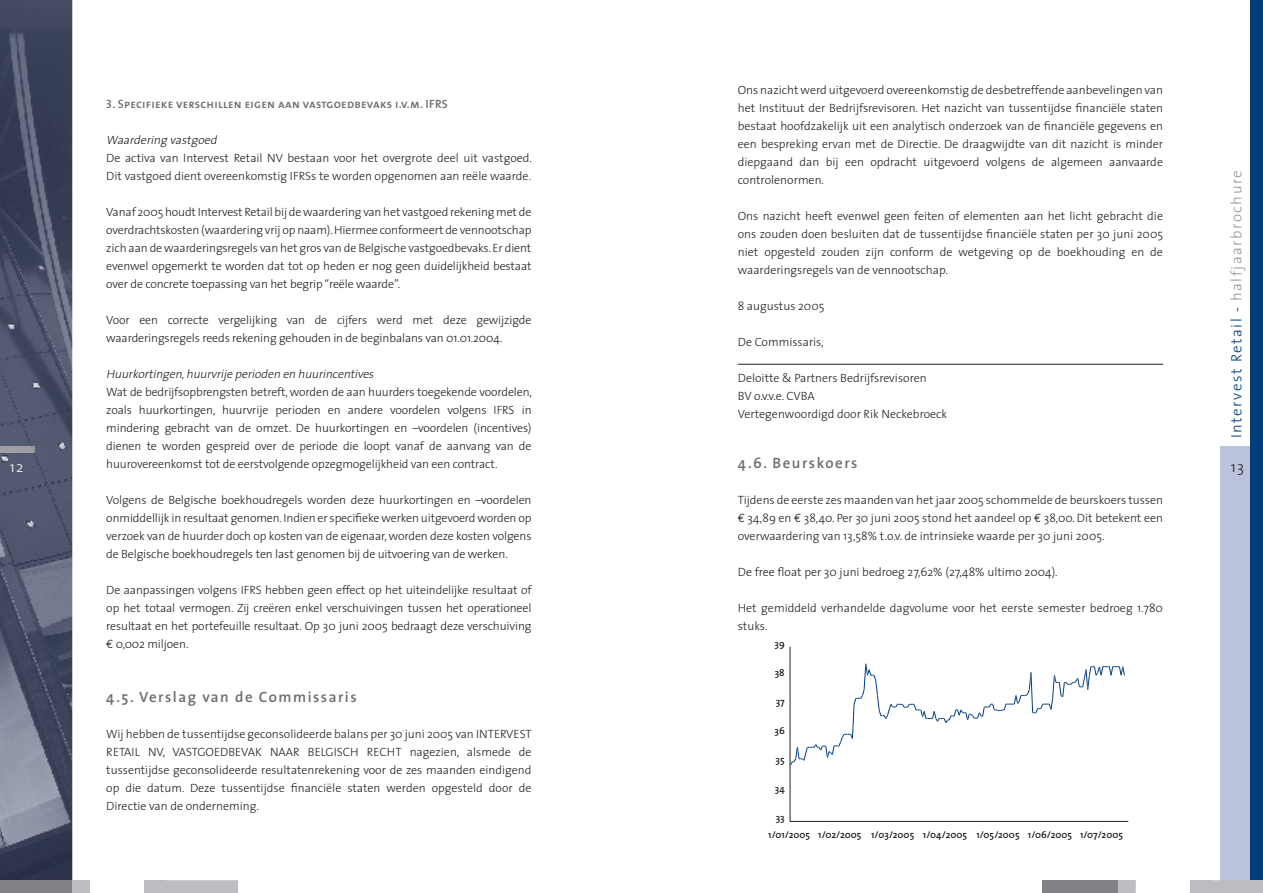
<style>
.page{position:relative;width:1263px;height:893px;background:#fff}
.page>*{position:absolute;margin:0;border:0;box-sizing:border-box;transform-origin:0 0}
.t1{font:600 15px "The Sans";letter-spacing:.1em;color:#6c6d70}
.t2{font:300 15px "The Sans";letter-spacing:.1em;color:#939598}
.t3{font:300 15px "The Sans";color:#fff}
.t4{font:300 15px "The Sans";color:#231f20}
.t5{font:300 12px/18px "The Sans";color:#231f20;text-align:justify}
.t6{font:italic 300 12px "The Sans";color:#231f20}
.t7{font:12px "The Sans Semi Bold Caps";letter-spacing:.02em;color:#6c6d70}
.t8{font:600 9.9px/17.1px "The Sans";color:#231f20}
.s1{font-family:"Euro Mono";font-weight:400}
.s2{color:#013d7d}
.s3{color:#231f20}
</style>
<div class="page">
<img style="left:0;top:0;width:72px;height:880px">
<div style="left:0;top:880px;width:89px;height:13px;background:#808285"></div>
<svg style="left:72px;top:880px;width:166px;height:13px"></svg>
<div style="left:145px;top:880px;width:21px;height:13px;background:#bcbdc0"></div>
<img style="left:0;top:446px;width:34px;height:7px">
<div style="left:1250px;top:0;width:13px;height:893px;background:#013d7d"></div>
<div style="left:1220px;top:446px;width:30px;height:434px;background:#bbc2db"></div>
<div style="left:1042px;top:880px;width:93px;height:13px;background:#808285"></div>
<svg style="left:1118px;top:880px;width:102px;height:13px"></svg>
<div style="left:1254px;top:880px;width:9px;height:13px;background:#bcbdc0"></div>
<div style="left:1220px;top:880px;width:30px;height:13px;background:#bcbdc0"></div>
<hr style="left:1250px;top:880px;width:4px;height:13px;background:#bcbdc0">
<div style="left:1191px;top:880px;width:21px;height:13px;background:#bcbdc0"></div>
<hr style="left:738px;top:364px;width:425px;height:1px;background:#231f20">
<hr style="left:790px;top:821px;width:338px;height:1px;background:#231f20">
<hr style="left:790px;top:647px;width:1px;height:174px;background:#231f20">
<svg style="left:789px;top:663px;width:336px;height:103px"></svg>
<p class="t5" style="left:738px;top:80px;width:427px">Ons nazicht werd uitgevoerd overeenkomstig de desbetreffende aanbevelingen van het Instituut der Bedrijfsrevisoren. Het nazicht van tussentijdse financiële staten bestaat hoofdzakelijk uit een analytisch onderzoek van de financiële gegevens en een bespreking ervan met de Directie. De draagwijdte van dit nazicht is minder diepgaand dan bij een opdracht uitgevoerd volgens de algemeen aanvaarde controlenormen.</p>
<p class="t5" style="left:738px;top:206px;width:427px">Ons nazicht heeft evenwel geen feiten of elementen aan het licht gebracht die ons zouden doen besluiten dat de tussentijdse financiële staten per 30 juni 2005 niet opgesteld zouden zijn conform de wetgeving op de boekhouding en de waarderingsregels van de vennootschap.</p>
<p class="t5" style="left:738px;top:296px;width:88px">8 augustus 2005</p>
<p class="t5" style="left:738px;top:332px;width:87px">De Commissaris,</p>
<p class="t5" style="left:738px;top:368px;width:211px;text-align:left">Deloitte &amp; Partners Bedrijfsrevisoren<br>BV o.v.v.e. CVBA<br>Vertegenwoordigd door Rik Neckebroeck</p>
<p class="t1" style="left:738px;top:450px;width:121px">4.6. Beurskoers</p>
<p class="t5" style="left:738px;top:491px;width:427px">Tijdens de eerste zes maanden van het jaar 2005 schommelde de beurskoers tussen <span class="s1">€</span> 34,89 en <span class="s1">€</span> 38,40. Per 30 juni 2005 stond het aandeel op <span class="s1">€</span> 38,00. Dit betekent een overwaardering van 13,58% t.o.v. de intrinsieke waarde per 30 juni 2005.</p>
<p class="t5" style="left:738px;top:563px;width:321px">De free float per 30 juni bedroeg 27,62% (27,48% ultimo 2004).</p>
<p class="t5" style="left:738px;top:599px;width:427px">Het gemiddeld verhandelde dagvolume voor het eerste semester bedroeg 1.780 stuks.</p>
<p class="t8" style="left:774px;top:634px;width:12px">39</p>
<p class="t8" style="left:775px;top:663px;width:11px">38</p>
<p class="t8" style="left:776px;top:692px;width:11px">37</p>
<p class="t8" style="left:774px;top:721px;width:12px">36</p>
<p class="t8" style="left:776px;top:750px;width:11px">35</p>
<p class="t8" style="left:775px;top:780px;width:11px">34</p>
<p class="t8" style="left:768px;top:809px;width:356px;text-indent:7px">33<br>1/01/2005 1/02/2005 1/03/2005 1/04/2005 1/05/2005 1/06/2005 1/07/2005</p>
<p class="t7" style="left:106px;top:94px;width:343px">3. Specifieke verschillen eigen aan vastgoedbevaks i.v.m. IFRS</p>
<p class="t6" style="left:106px;top:130px;width:115px">Waardering vastgoed</p>
<p class="t5" style="left:106px;top:149px;width:427px">De activa van Intervest Retail NV bestaan voor het overgrote deel uit vastgoed.<br>Dit vastgoed dient overeenkomstig IFRSs te worden opgenomen aan reële waarde.</p>
<p class="t5" style="left:106px;top:203px;width:427px">Vanaf 2005 houdt Intervest Retail bij de waardering van het vastgoed rekening met de overdrachtskosten (waardering vrij op naam). Hiermee conformeert de vennootschap zich aan de waarderingsregels van het gros van de Belgische vastgoedbevaks. Er dient evenwel opgemerkt te worden dat tot op heden er nog geen duidelijkheid bestaat over de concrete toepassing van het begrip “reële waarde”.</p>
<p class="t5" style="left:106px;top:311px;width:427px">Voor een correcte vergelijking van de cijfers werd met deze gewijzigde waarderingsregels reeds rekening gehouden in de beginbalans van 01.01.2004.</p>
<p class="t6" style="left:106px;top:364px;width:272px">Huurkortingen,huurvrijeperioden en huurincentives</p>
<p class="t5" style="left:106px;top:383px;width:427px">Wat de bedrijfsopbrengsten betreft, worden de aan huurders toegekende voordelen, zoals huurkortingen, huurvrije perioden en andere voordelen volgens IFRS in mindering gebracht van de omzet. De huurkortingen en –voordelen (incentives) dienen te worden gespreid over de periode die loopt vanaf de aanvang van de huurovereenkomst tot de eerstvolgende opzegmogelijkheid van een contract.</p>
<p class="t5" style="left:106px;top:491px;width:427px">Volgens de Belgische boekhoudregels worden deze huurkortingen en –voordelen onmiddellijk in resultaat genomen. Indien er specifieke werken uitgevoerd worden op verzoek van de huurder doch op kosten van de eigenaar, worden deze kosten volgens de Belgische boekhoudregels ten last genomen bij de uitvoering van de werken.</p>
<p class="t5" style="left:106px;top:581px;width:427px">De aanpassingen volgens IFRS hebben geen effect op het uiteindelijke resultaat of op het totaal vermogen. Zij creëren enkel verschuivingen tussen het operationeel resultaat en het portefeuille resultaat. Op 30 juni 2005 bedraagt deze verschuiving <span class="s1">€</span> 0,002 miljoen.</p>
<p class="t1" style="left:106px;top:684px;width:252px">4.5. Verslag van de Commissaris</p>
<p class="t5" style="left:106px;top:725px;width:427px">Wij hebben de tussentijdse geconsolideerde balans per 30 juni 2005 van INTERVEST RETAIL NV, VASTGOEDBEVAK NAAR BELGISCH RECHT nagezien, alsmede de tussentijdse geconsolideerde resultatenrekening voor de zes maanden eindigend op die datum. Deze tussentijdse financiële staten werden opgesteld door de Directie van de onderneming.</p>
<p class="t2" style="left:1224px;top:438px;width:269px;rotate:-90deg"><span class="s2">Intervest Retail</span> <span class="s3">-</span> halfjaarbrochure</p>
<p class="t3" style="left:10px;top:454px;width:15px">12</p>
<p class="t4" style="left:1231px;top:454px;width:15px">13</p>
</div>
